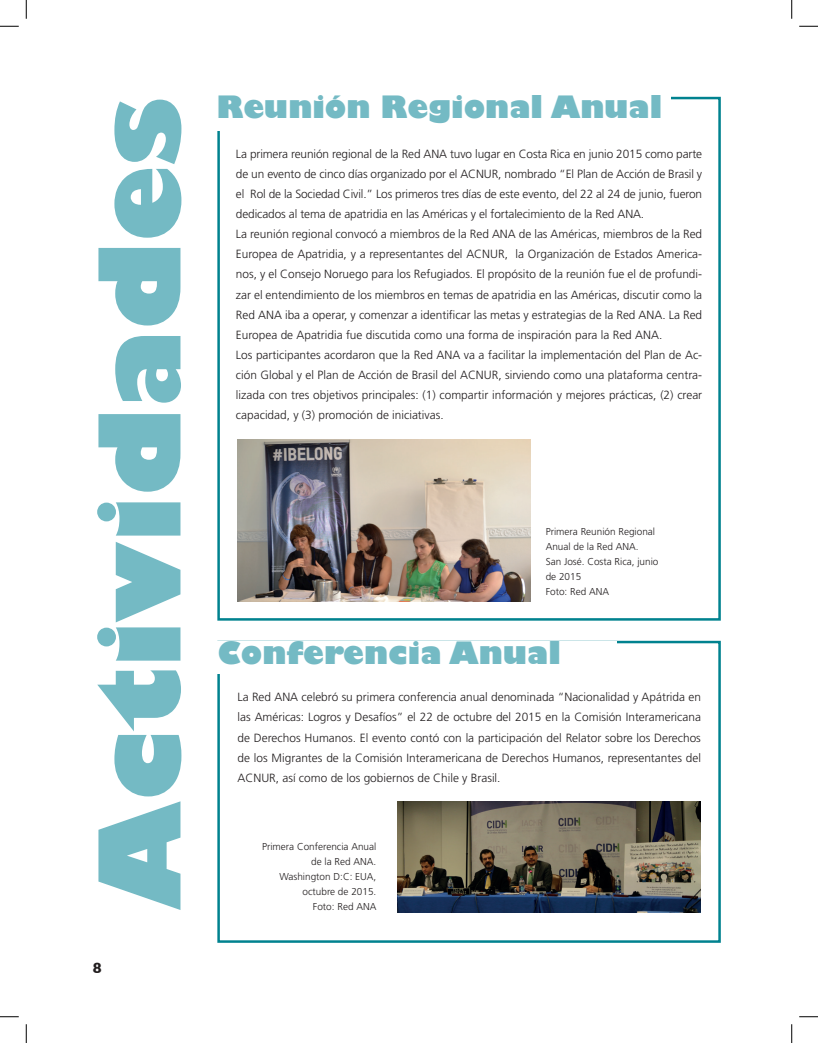
<style>
.page{position:relative;width:818px;height:1043px;background:#fff}
.page>*{position:absolute;margin:0;border:0;box-sizing:border-box;transform-origin:0 0}
.t1{font:800 110px "Gill Sans";color:#74bac4}
.t2{font:800 30px "Gill Sans";color:#74bac4}
.t3{font:700 15px "Gill Sans";color:#231f20}
.t4{font:300 11.88px/20.1px "Frutiger";color:#231f20}
.t5{font:300 10px/15px "Frutiger";color:#231f20}
</style>
<div class="page">
<img style="left:237px;top:439px;width:293px;height:162px">
<div style="left:217px;top:640px;width:503px;height:302px;border:2px solid #00828f"></div>
<img style="left:397px;top:801px;width:303px;height:111px">
<div style="left:217px;top:640px;width:400px;height:33px;background:#fff"></div>
<svg style="left:0;top:25px;width:19px;height:2px"></svg>
<svg style="left:799px;top:25px;width:19px;height:2px"></svg>
<svg style="left:0;top:1016px;width:19px;height:1px"></svg>
<svg style="left:799px;top:1016px;width:19px;height:1px"></svg>
<svg style="left:25px;top:0;width:2px;height:19px"></svg>
<svg style="left:25px;top:1024px;width:2px;height:18px"></svg>
<svg style="left:791px;top:0;width:1px;height:19px"></svg>
<svg style="left:791px;top:1024px;width:1px;height:18px"></svg>
<h1 class="t1" style="left:71px;top:910px;width:814px;rotate:-90deg">Actividades</h1>
<p class="t3" style="left:93px;top:955px;width:10px">8</p>
<h2 class="t2" style="left:216px;top:88px;width:447px">Reunión Regional Anual</h2>
<p class="t4" style="left:236px;top:144px;width:468px">La primera reunión regional de la Red ANA tuvo lugar en Costa Rica en junio 2015 como parte de un evento de cinco días organizado por el ACNUR, nombrado “El Plan de Acción de Brasil y el Rol de la Sociedad Civil.” Los primeros tres días de este evento, del 22 al 24 de junio, fueron dedicados al tema de apatridia en las Américas y el fortalecimiento de la Red ANA.<br>La reunión regional convocó a miembros de la Red ANA de las Américas, miembros de la Red Europea de Apatridia, y a representantes del ACNUR, la Organización de Estados America&shy;nos, y el Consejo Noruego para los Refugiados. El propósito de la reunión fue el de profundi&shy;zar el entendimiento de los miembros en temas de apatridia en las Américas, discutir como la Red ANA iba a operar, y comenzar a identificar las metas y estrategias de la Red ANA. La Red Europea de Apatridia fue discutida como una forma de inspiración para la Red ANA.<br>Los participantes acordaron que la Red ANA va a facilitar la implementación del Plan de Ac&shy;ción Global y el Plan de Acción de Brasil del ACNUR, sirviendo como una plataforma centra&shy;lizada con tres objetivos principales: (1) compartir información y mejores prácticas, (2) crear capacidad, y (3) promoción de iniciativas.</p>
<p class="t5" style="left:545px;top:524px;width:114px">Primera Reunión Regional<br>Anual de la Red ANA.<br>San José. Costa Rica, junio de 2015<br>Foto: Red ANA</p>
<h2 class="t2" style="left:217px;top:633px;width:345px">Conferencia Anual</h2>
<p class="t4" style="left:237px;top:687px;width:465px;text-align:justify">La Red ANA celebró su primera conferencia anual denominada “Nacionalidad y Apátrida en las Américas: Logros y Desafíos” el 22 de octubre del 2015 en la Comisión Interamericana de Derechos Humanos. El evento contó con la participación del Relator sobre los Derechos de los Migrantes de la Comisión Interamericana de Derechos Humanos, representantes del ACNUR, así como de los gobiernos de Chile y Brasil.</p>
<p class="t5" style="left:262px;top:838px;width:116px;text-align:right">Primera Conferencia Anual de la Red ANA.<br>Washington D:C: EUA, octubre de 2015.<br>Foto: Red ANA</p>
</div>
